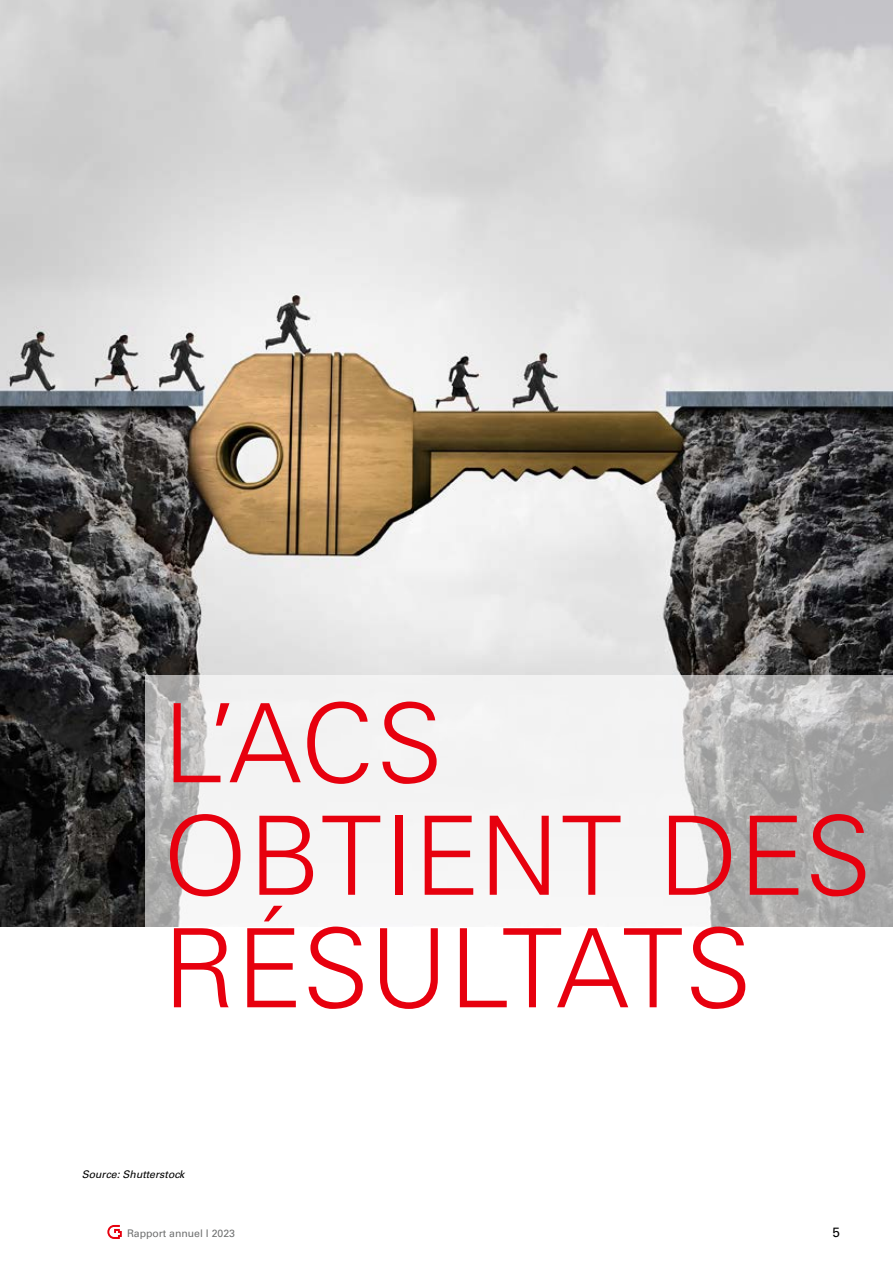
<style>
.page{position:relative;width:893px;height:1263px;background:#fff}
.page>*{position:absolute;margin:0;border:0;box-sizing:border-box;transform-origin:0 0}
.t1{font:300 109.5px/112.5px "Univers LT Std";color:#e7000e}
.t2{font:13.5px "Univers LT Std";color:#000}
.t3{font:italic 10.5px "Univers LT Std";color:#000}
.t4{font:10.5px "Univers LT Std";color:#6f7070}
</style>
<div class="page">
<svg style="left:107px;top:1225px;width:15px;height:14px"></svg>
<img style="left:0;top:0;width:893px;height:927px">
<svg style="left:145px;top:675px;width:748px;height:252px;fill:#f3f3f3"></svg>
<p class="t1" style="left:163px;top:687px;width:710px">L’ACS<br>OBTIENT DES<br>RÉSULTATS</p>
<p class="t3" style="left:82px;top:1168px;width:104px">Source: Shutterstock</p>
<p class="t4" style="left:127px;top:1227px;width:110px">Rapport annuel l 2023</p>
<p class="t2" style="left:832px;top:1225px;width:9px">5</p>
</div>
